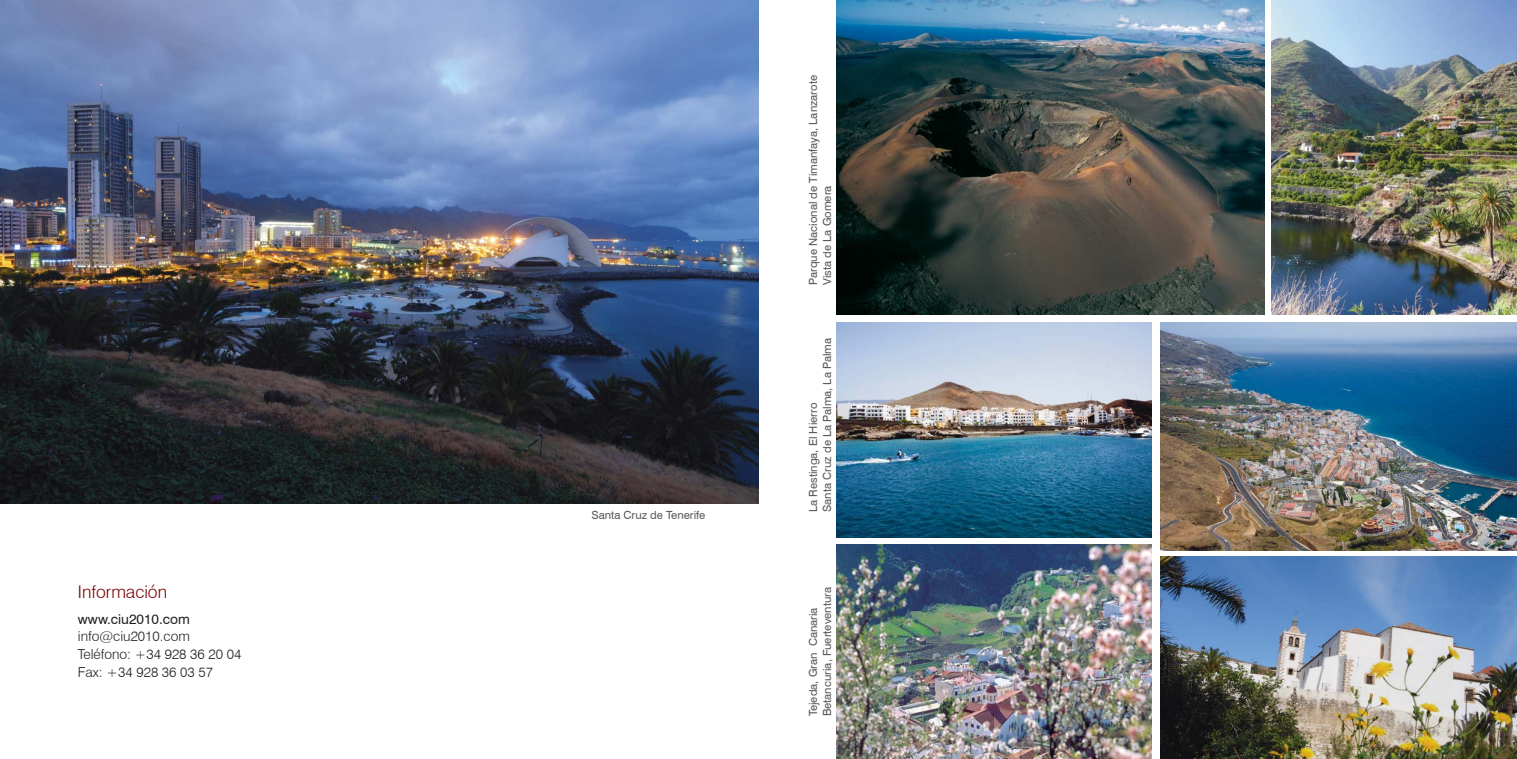
<style>
.page{position:relative;width:1517px;height:759px;background:#fff}
.page>*{position:absolute;margin:0;border:0;box-sizing:border-box;transform-origin:0 0}
.t1{font:300 17.5px "Swiss 721 BT";color:#790000}
.t2{font:300 13.75px/17.5px "Swiss 721 BT";color:#231f20}
.t3{font:13.75px "Swiss 721 BT";color:#231f20}
.t4{font:11.25px/13.8px "Swiss 721 BT";color:#58595b}
</style>
<div class="page">
<img style="left:836px;top:0;width:428px;height:315px">
<img style="left:0;top:0;width:758px;height:503px">
<img style="left:1271px;top:0;width:245px;height:315px">
<img style="left:836px;top:322px;width:315px;height:215px">
<img style="left:1160px;top:322px;width:356px;height:228px">
<img style="left:836px;top:544px;width:316px;height:214px">
<img style="left:1160px;top:556px;width:356px;height:202px">
<h1 class="t1" style="left:78px;top:581px;width:91px">Información</h1>
<p class="t3" style="left:78px;top:610px;width:113px">www.ciu2010.com</p>
<p class="t2" style="left:78px;top:627px;width:165px">info@ciu2010.com<br>Teléfono: +34 928 36 20 04<br>Fax: +34 928 36 03 57</p>
<p class="t4" style="left:591px;top:508px;width:115px">Santa Cruz de Tenerife</p>
<p class="t4" style="left:806px;top:285px;width:211px;rotate:-90deg">Parque Nacional de Timanfaya, Lanzarote<br>Vista de La Gomera</p>
<p class="t4" style="left:806px;top:511px;width:175px;rotate:-90deg">La Restinga, El Hierro<br>Santa Cruz de La Palma, La Palma</p>
<p class="t4" style="left:806px;top:716px;width:131px;rotate:-90deg">Tejeda, Gran Canaria<br>Betancuria, Fuerteventura</p>
</div>
